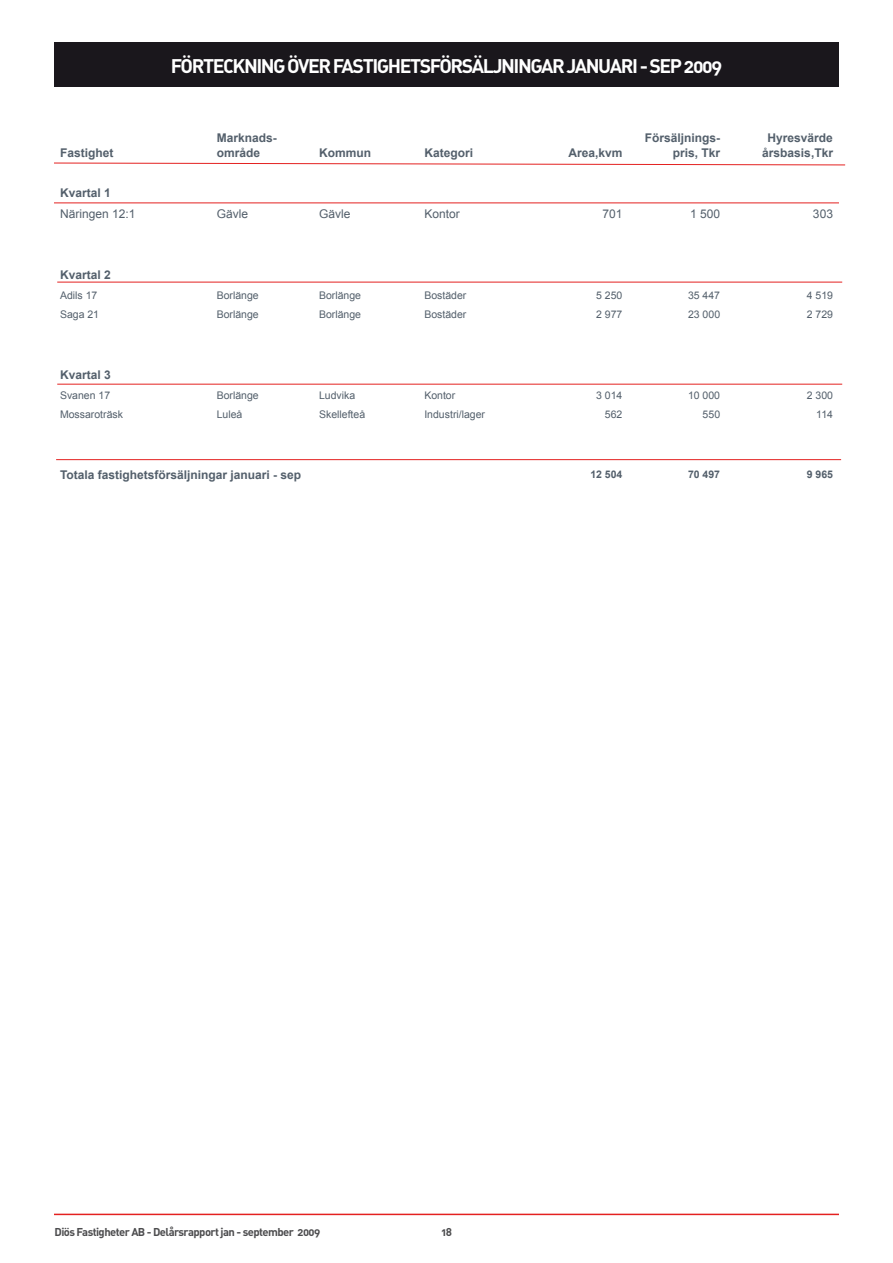
<style>
.page{position:relative;width:893px;height:1263px;background:#fff}
.page>*{position:absolute;margin:0;border:0;box-sizing:border-box;transform-origin:0 0}
.t1{font:19.5px "DIN Bold Alternate";letter-spacing:-.075em;color:#fff}
.t2{font:700 12px/14.4px "Arial";color:#535f6b}
.t3{font:12px "Arial";color:#535f6b}
.t4{font:11.25px "DIN Bold Alternate";letter-spacing:-.05em;color:#4c4c4e}
.t5{font:10.5px "Arial";color:#535f6b}
.t6{font:700 10.5px "Arial";color:#535f6b}
</style>
<div class="page">
<hr style="left:54px;top:1213px;width:785px;height:2px;background:#e42120">
<svg style="left:54px;top:162px;width:792px;height:4px"></svg>
<hr style="left:57px;top:384px;width:785px;height:1px;background:#e42120">
<hr style="left:54px;top:202px;width:785px;height:1px;background:#e42120">
<hr style="left:57px;top:282px;width:785px;height:1px;background:#e42120">
<hr style="left:56px;top:459px;width:785px;height:1px;background:#e42120">
<div style="left:54px;top:43px;width:785px;height:44px;background:#1a171c"></div>
<p class="t2" style="left:60px;top:146px;width:55px">Fastighet</p>
<h1 class="t1" style="left:171px;top:53px;width:553px">FÖRTECKNI NG ÖVER FASTIGHETSFÖRSÄLJNI NGAR JANUARI - SEP 2009</h1>
<p class="t2" style="left:217px;top:131px;width:62px">Marknads&shy;område</p>
<p class="t2" style="left:319px;top:146px;width:53px">Kommun</p>
<p class="t2" style="left:424px;top:146px;width:50px">Kategori</p>
<p class="t2" style="left:568px;top:146px;width:56px">Area,kvm</p>
<p class="t2" style="left:645px;top:131px;width:77px;text-align:right">Försäljnings&shy;pris, Tkr</p>
<p class="t2" style="left:762px;top:131px;width:72px;text-align:center">Hyresvärde årsbasis,Tkr</p>
<p class="t2" style="left:60px;top:186px;width:52px">Kvartal 1</p>
<p class="t3" style="left:60px;top:206px;width:77px">Näringen 12:1</p>
<p class="t3" style="left:217px;top:206px;width:33px">Gävle</p>
<p class="t3" style="left:319px;top:206px;width:33px">Gävle</p>
<p class="t3" style="left:424px;top:206px;width:37px">Kontor</p>
<p class="t3" style="left:602px;top:206px;width:22px">701</p>
<p class="t3" style="left:690px;top:206px;width:32px">1 500</p>
<p class="t3" style="left:813px;top:206px;width:22px">303</p>
<p class="t2" style="left:60px;top:268px;width:52px">Kvartal 2</p>
<p class="t5" style="left:60px;top:288px;width:39px">Adils 17</p>
<p class="t5" style="left:217px;top:288px;width:44px">Borlänge</p>
<p class="t5" style="left:319px;top:288px;width:44px">Borlänge</p>
<p class="t5" style="left:424px;top:288px;width:44px">Bostäder</p>
<p class="t5" style="left:596px;top:288px;width:28px">5 250</p>
<p class="t5" style="left:688px;top:288px;width:34px">35 447</p>
<p class="t5" style="left:807px;top:288px;width:28px">4 519</p>
<p class="t5" style="left:60px;top:308px;width:41px">Saga 21</p>
<p class="t5" style="left:217px;top:308px;width:44px">Borlänge</p>
<p class="t5" style="left:319px;top:308px;width:44px">Borlänge</p>
<p class="t5" style="left:424px;top:308px;width:44px">Bostäder</p>
<p class="t5" style="left:596px;top:308px;width:28px">2 977</p>
<p class="t5" style="left:688px;top:308px;width:34px">23 000</p>
<p class="t5" style="left:807px;top:308px;width:28px">2 729</p>
<p class="t2" style="left:60px;top:368px;width:52px">Kvartal 3</p>
<p class="t5" style="left:60px;top:388px;width:52px">Svanen 17</p>
<p class="t5" style="left:217px;top:388px;width:44px">Borlänge</p>
<p class="t5" style="left:319px;top:388px;width:38px">Ludvika</p>
<p class="t5" style="left:424px;top:388px;width:32px">Kontor</p>
<p class="t5" style="left:596px;top:388px;width:28px">3 014</p>
<p class="t5" style="left:688px;top:388px;width:34px">10 000</p>
<p class="t5" style="left:807px;top:388px;width:28px">2 300</p>
<p class="t5" style="left:60px;top:408px;width:65px">Mossaroträsk</p>
<p class="t5" style="left:217px;top:408px;width:27px">Luleå</p>
<p class="t5" style="left:319px;top:408px;width:48px">Skellefteå</p>
<p class="t5" style="left:424px;top:408px;width:62px">Industri/lager</p>
<p class="t5" style="left:605px;top:408px;width:19px">562</p>
<p class="t5" style="left:703px;top:408px;width:19px">550</p>
<p class="t5" style="left:816px;top:408px;width:18px">114</p>
<p class="t2" style="left:60px;top:468px;width:243px">Totala fastighetsförsäljningar januari - sep</p>
<p class="t6" style="left:590px;top:467px;width:34px">12 504</p>
<p class="t6" style="left:688px;top:467px;width:34px">70 497</p>
<p class="t6" style="left:807px;top:467px;width:28px">9 965</p>
<p class="t4" style="left:55px;top:1224px;width:267px">DIÖS FASTIGHETER AB - DELÅRSRAPPORT JAN - SEPTEMBER 2009</p>
<p class="t4" style="left:441px;top:1224px;width:12px">18</p>
</div>
